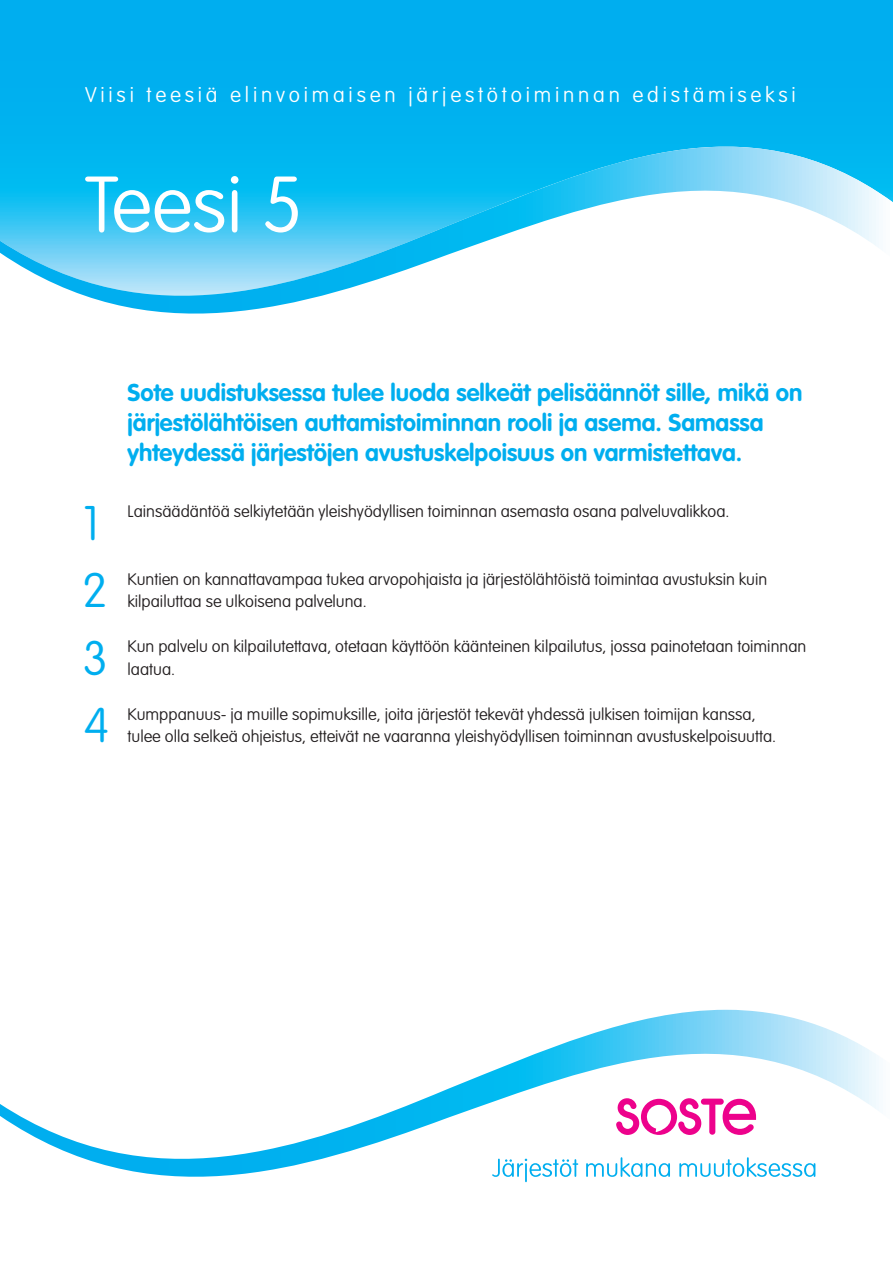
<style>
.page{position:relative;width:893px;height:1263px;background:#fff}
.page>*{position:absolute;margin:0;border:0;box-sizing:border-box;transform-origin:0 0}
.järjestö{font:100 78px "VAG Rounded Std";color:#fff}
.Teesit{font:100 47.85px "VAG Rounded Std";color:#00aeef}
.Inkku{font:700 24px/30px "VAG Rounded Std";color:#00aeef}
.t1{font:100 21px "VAG Rounded Std";letter-spacing:.18em;color:#fff}
.Teesit-2{font:100 16.5px/22.5px "VAG Rounded Std";color:#231f20}
</style>
<div class="page">
<svg style="left:0;top:1009px;width:879px;height:174px"></svg>
<svg style="left:492px;top:1157px;width:323px;height:25px"></svg>
<div style="left:701px;top:1098px;width:23px;height:7px;background:#ed028c;border-radius:3px"></div>
<svg style="left:723px;top:1099px;width:33px;height:36px"></svg>
<div style="left:709px;top:1100px;width:6px;height:35px;background:#ed028c;border-radius:3px"></div>
<svg style="left:616px;top:1098px;width:85px;height:37px"></svg>
<div style="left:0;top:0;width:893px;height:323px;background:#00afef"></div>
<svg style="left:0;top:146px;width:893px;height:177px"></svg>
<p class="t1" style="left:85px;top:82px;width:712px">Viisi teesiä elinvoimaisen järjestötoiminnan edistämiseksi</p>
<p class="järjestö" style="left:85px;top:160px;width:220px">Teesi 5</p>
<p class="Inkku" style="left:128px;top:379px;width:676px">Sote uudistuksessa tulee luoda selkeät pelisäännöt sille, mikä on järjestölähtöisen auttamistoiminnan rooli ja asema. Samassa yhteydessä järjestöjen avustuskelpoisuus on varmistettava.</p>
<p class="Teesit" style="left:83px;top:495px;width:18px">1</p>
<p class="Teesit-2" style="left:128px;top:501px;width:603px">Lainsäädäntöä selkiytetään yleishyödyllisen toiminnan asemasta osana palveluvalikkoa.</p>
<p class="Teesit" style="left:82px;top:563px;width:27px">2</p>
<p class="Teesit-2" style="left:128px;top:568px;width:641px">Kuntien on kannattavampaa tukea arvopohjaista ja järjestölähtöistä toimintaa avustuksin kuin kilpailuttaa se ulkoisena palveluna.</p>
<p class="Teesit" style="left:83px;top:630px;width:27px">3</p>
<p class="Teesit-2" style="left:128px;top:636px;width:680px">Kun palvelu on kilpailutettava, otetaan käyttöön käänteinen kilpailutus, jossa painotetaan toiminnan laatua.</p>
<p class="Teesit" style="left:84px;top:698px;width:27px">4</p>
<p class="Teesit-2" style="left:128px;top:703px;width:650px">Kumppanuus- ja muille sopimuksille, joita järjestöt tekevät yhdessä julkisen toimijan kanssa, tulee olla selkeä ohjeistus, etteivät ne vaaranna yleishyödyllisen toiminnan avustuskelpoisuutta.</p>
</div>
